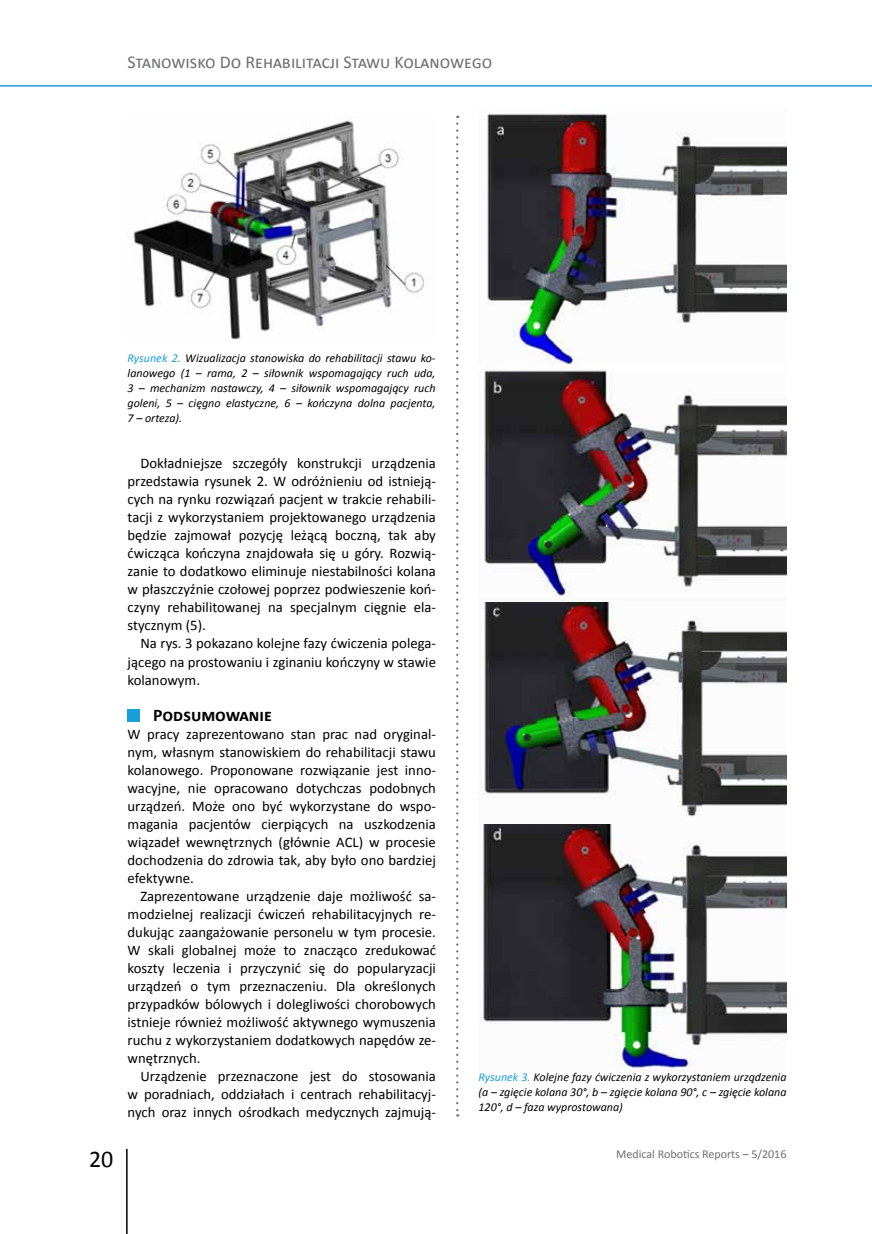
<style>
.page{position:relative;width:872px;height:1234px;background:#fff}
.page>*{position:absolute;margin:0;border:0;box-sizing:border-box;transform-origin:0 0}
.t1{font:24px "Calibri";color:#000}
.t2{font:18px "Calibri";color:#6d6e71}
.t3{font:700 17.7px "Calibri";color:#000}
.t4{font:14.7px/18px "Calibri";color:#000;text-align:justify}
.t5{font:italic 12px/15px "Calibri";color:#000;text-align:justify}
.t6{font:12px "Calibri";color:#6d6e71}
.s1{color:#1a9eda}
</style>
<div class="page">
<hr style="left:126px;top:1148px;width:2px;height:85px;background:#000">
<hr style="left:0;top:85px;width:872px;height:2px;background:#1a9eda">
<svg style="left:456px;top:124px;width:2px;height:992px"></svg>
<img style="left:133px;top:116px;width:291px;height:224px">
<img style="left:484px;top:110px;width:303px;height:492px">
<img style="left:479px;top:824px;width:308px;height:247px">
<img style="left:478px;top:602px;width:309px;height:215px">
<div style="left:128px;top:708px;width:12px;height:13px;background:#1a9eda"></div>
<p class="t2" style="left:128px;top:51px;width:366px">Stanowisko Do Rehabilitacji Stawu Kolanowego</p>
<p class="t5" style="left:128px;top:350px;width:309px"><span class="s1">Rysunek 2.</span> Wizualizacja stanowiska do rehabilitacji stawu ko&shy;lanowego (1 – rama, 2 – siłownik wspomagający ruch uda, 3 – mechanizm nastawczy, 4 – siłownik wspomagający ruch goleni, 5 – cięgno elastyczne, 6 – kończyna dolna pacjenta, 7 – orteza).</p>
<p class="t4" style="left:128px;top:453px;width:310px;text-indent:13px">Dokładniejsze szczegóły konstrukcji urządzenia przedstawia rysunek 2. W odróżnieniu od istnieją&shy;cych na rynku rozwiązań pacjent w trakcie rehabili&shy;tacji z wykorzystaniem projektowanego urządzenia będzie zajmował pozycję leżącą boczną, tak aby ćwicząca kończyna znajdowała się u góry. Rozwią&shy;zanie to dodatkowo eliminuje niestabilności kolana w płaszczyźnie czołowej poprzez podwieszenie koń&shy;czyny rehabilitowanej na specjalnym cięgnie ela&shy;stycznym (5).</p>
<p class="t4" style="left:128px;top:633px;width:310px;text-indent:13px">Na rys. 3 pokazano kolejne fazy ćwiczenia polega&shy;jącego na prostowaniu i zginaniu kończyny w stawie kolanowym.</p>
<p class="t3" style="left:153px;top:703px;width:120px">Podsumowanie</p>
<p class="t4" style="left:128px;top:723px;width:310px">W pracy zaprezentowano stan prac nad oryginal&shy;nym, własnym stanowiskiem do rehabilitacji stawu kolanowego. Proponowane rozwiązanie jest inno&shy;wacyjne, nie opracowano dotychczas podobnych urządzeń. Może ono być wykorzystane do wspo&shy;magania pacjentów cierpiących na uszkodzenia wiązadeł wewnętrznych (głównie ACL) w procesie dochodzenia do zdrowia tak, aby było ono bardziej efektywne.</p>
<p class="t4" style="left:128px;top:885px;width:310px;text-indent:13px">Zaprezentowane urządzenie daje możliwość sa&shy;modzielnej realizacji ćwiczeń rehabilitacyjnych re&shy;dukując zaangażowanie personelu w tym procesie.<br>W skali globalnej może to znacząco zredukować koszty leczenia i przyczynić się do popularyzacji urządzeń o tym przeznaczeniu. Dla określonych przypadków bólowych i dolegliwości chorobowych istnieje również możliwość aktywnego wymuszenia ruchu z wykorzystaniem dodatkowych napędów ze&shy;wnętrznych.</p>
<p class="t4" style="left:128px;top:1065px;width:310px;text-indent:13px">Urządzenie przeznaczone jest do stosowania w poradniach, oddziałach i centrach rehabilitacyj&shy;nych oraz innych ośrodkach medycznych zajmują-</p>
<p class="t5" style="left:478px;top:1068px;width:309px"><span class="s1">Rysunek 3.</span> Kolejne fazy ćwiczenia z wykorzystaniem urządzenia (a – zgięcie kolana 30°, b – zgięcie kolana 90°, c – zgięcie kolana 120°, d – faza wyprostowana)</p>
<h1 class="t1" style="left:89px;top:1143px;width:26px">20</h1>
<p class="t6" style="left:616px;top:1146px;width:172px">Medical Robotics Reports – 5/2016</p>
</div>
